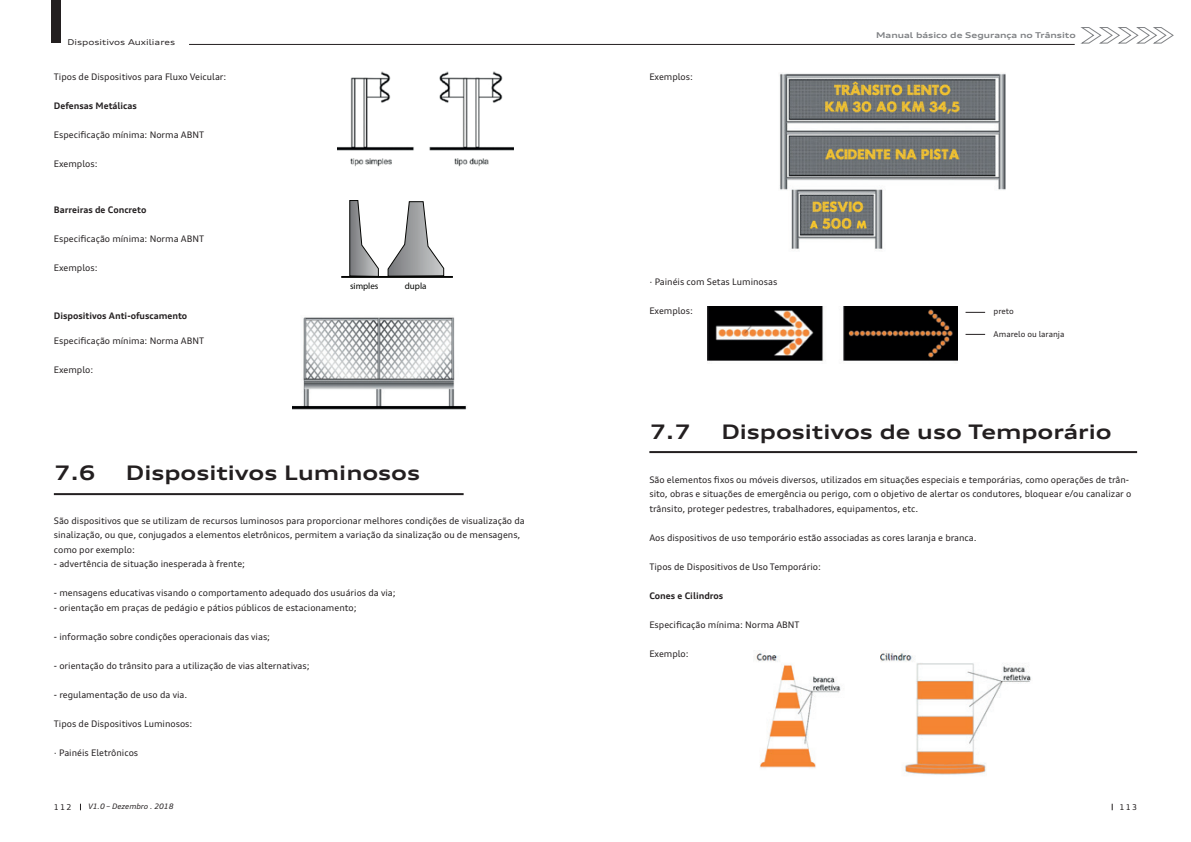
<style>
.page{position:relative;width:1191px;height:842px;background:#fff}
.page>*{position:absolute;margin:0;border:0;box-sizing:border-box;transform-origin:0 0}
.t1{font:700 expanded 20px "Audi Type";color:#231f20}
.t2{font:9px/14.5px "Audi Type";color:#231f20}
.t3{font:700 9px "Audi Type";color:#231f20}
.t4{font:9px "Myriad Pro";color:#040503}
.t5{font:700 expanded 8px "Audi Type";color:#808285}
.t6{font:8px "Audi Type";color:#231f20}
.t7{font:expanded 8px "Audi Type";color:#231f20}
.t8{font:italic 7.5px "Audi Type";color:#231f20}
</style>
<div class="page">
<img style="left:337px;top:71px;width:176px;height:96px">
<img style="left:292px;top:317px;width:175px;height:93px">
<hr style="left:54px;top:493px;width:409px;height:2px;background:#231f20">
<hr style="left:649px;top:451px;width:488px;height:2px;background:#231f20">
<img style="left:779px;top:73px;width:227px;height:176px">
<img style="left:707px;top:306px;width:250px;height:55px">
<svg style="left:388px;top:201px;width:56px;height:75px"></svg>
<svg style="left:349px;top:200px;width:30px;height:76px"></svg>
<hr style="left:341px;top:276px;width:112px;height:2px;background:#040503">
<svg style="left:965px;top:334px;width:20px;height:1px"></svg>
<svg style="left:965px;top:312px;width:20px;height:1px"></svg>
<img style="left:754px;top:652px;width:277px;height:123px">
<div style="left:52px;top:0;width:9px;height:43px;background:#231f20"></div>
<hr style="left:189px;top:44px;width:885px;height:1px;background:#231f20">
<svg style="left:1080px;top:27px;width:93px;height:17px"></svg>
<p class="t7" style="left:67px;top:37px;width:109px">Dispositivos Auxiliares</p>
<p class="t2" style="left:54px;top:69px;width:174px">Tipos de Dispositivos para Fluxo Veicular:</p>
<p class="t3" style="left:54px;top:100px;width:84px">Defensas Metálicas</p>
<p class="t2" style="left:54px;top:127px;width:152px">Especificação mínima: Norma ABNT</p>
<p class="t2" style="left:54px;top:156px;width:45px">Exemplos:</p>
<p class="t3" style="left:54px;top:204px;width:94px">Barreiras de Concreto</p>
<p class="t2" style="left:54px;top:231px;width:152px">Especificação mínima: Norma ABNT</p>
<p class="t2" style="left:54px;top:260px;width:45px">Exemplos:</p>
<p class="t3" style="left:54px;top:310px;width:135px">Dispositivos Anti-ofuscamento</p>
<p class="t2" style="left:54px;top:333px;width:152px">Especificação mínima: Norma ABNT</p>
<p class="t2" style="left:54px;top:362px;width:41px">Exemplo:</p>
<p class="t4" style="left:350px;top:280px;width:30px">simples</p>
<p class="t4" style="left:405px;top:280px;width:23px">dupla</p>
<h1 class="t1" style="left:54px;top:461px;width:43px">7.6</h1>
<h1 class="t1" style="left:126px;top:461px;width:296px">Dispositivos Luminosos</h1>
<p class="t2" style="left:54px;top:513px;width:472px">São dispositivos que se utilizam de recursos luminosos para proporcionar melhores condições de visualização da sinalização, ou que, conjugados a elementos eletrônicos, permitem a variação da sinalização ou de mensagens, como por exemplo:</p>
<p class="t2" style="left:54px;top:557px;width:193px">- advertência de situação inesperada à frente;</p>
<p class="t2" style="left:54px;top:586px;width:343px">- mensagens educativas visando o comportamento adequado dos usuários da via;</p>
<p class="t2" style="left:54px;top:600px;width:304px">- orientação em praças de pedágio e pátios públicos de estacionamento;</p>
<p class="t2" style="left:54px;top:629px;width:218px">- informação sobre condições operacionais das vias;</p>
<p class="t2" style="left:54px;top:658px;width:257px">- orientação do trânsito para a utilização de vias alternativas;</p>
<p class="t2" style="left:54px;top:687px;width:135px">- regulamentação de uso da via.</p>
<p class="t2" style="left:54px;top:716px;width:140px">Tipos de Dispositivos Luminosos:</p>
<p class="t2" style="left:54px;top:745px;width:86px">· Painéis Eletrônicos</p>
<p class="t2" style="left:649px;top:69px;width:45px">Exemplos:</p>
<p class="t2" style="left:649px;top:274px;width:129px">· Painéis com Setas Luminosas</p>
<p class="t2" style="left:649px;top:303px;width:45px">Exemplos:</p>
<p class="t5" style="left:876px;top:30px;width:201px">Manual básico de Segurança no Trânsito</p>
<p class="t6" style="left:993px;top:306px;width:22px">preto</p>
<p class="t6" style="left:993px;top:329px;width:72px">Amarelo ou laranja</p>
<h1 class="t1" style="left:649px;top:420px;width:43px">7.7</h1>
<h1 class="t1" style="left:721px;top:420px;width:392px">Dispositivos de uso Temporário</h1>
<p class="t2" style="left:649px;top:472px;width:483px">São elementos fixos ou móveis diversos, utilizados em situações especiais e temporárias, como operações de trân&shy;sito, obras e situações de emergência ou perigo, com o objetivo de alertar os condutores, bloquear e/ou canalizar o trânsito, proteger pedestres, trabalhadores, equipamentos, etc.</p>
<p class="t2" style="left:649px;top:530px;width:329px">Aos dispositivos de uso temporário estão associadas as cores laranja e branca.</p>
<p class="t2" style="left:649px;top:559px;width:173px">Tipos de Dispositivos de Uso Temporário:</p>
<p class="t3" style="left:649px;top:590px;width:75px">Cones e Cilindros</p>
<p class="t2" style="left:649px;top:617px;width:152px">Especificação mínima: Norma ABNT</p>
<p class="t2" style="left:649px;top:646px;width:41px">Exemplo:</p>
<p class="t6" style="left:54px;top:802px;width:19px">112</p>
<p class="t8" style="left:88px;top:802px;width:87px">V1.0 – Dezembro . 2018</p>
<p class="t6" style="left:1119px;top:802px;width:19px">113</p>
</div>
